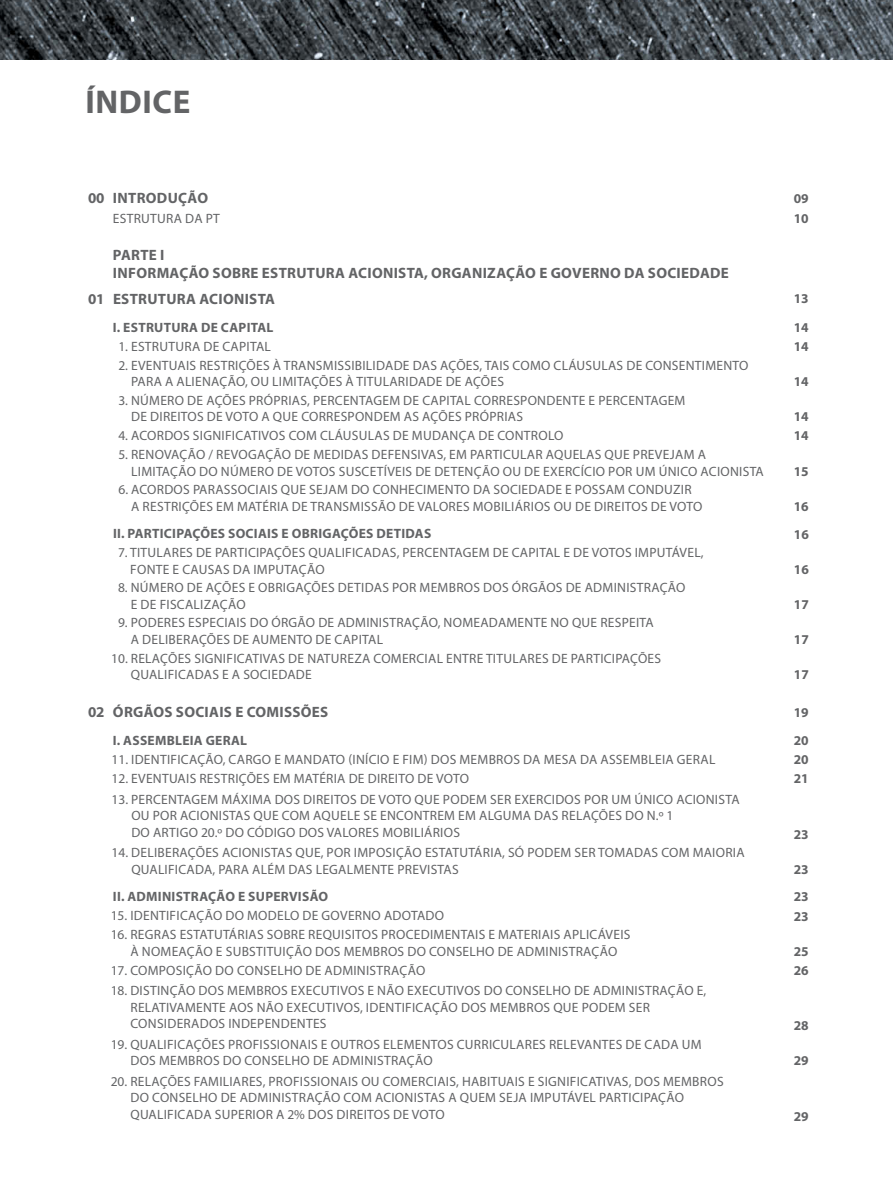
<style>
.page{position:relative;width:893px;height:1191px;background:#fff}
.page>*{position:absolute;margin:0;border:0;box-sizing:border-box;transform-origin:0 0}
.t1{font:700 33px "Myriad Pro";letter-spacing:.02em;color:#636466}
.t2{font:700 15px "Myriad Pro";letter-spacing:.02em;color:#636466}
.t3{font:13.5px/16.5px "Myriad Pro";letter-spacing:.02em;color:#636466}
.t4{font:700 13.5px "Myriad Pro";color:#636466}
.t5{font:700 13.5px "Myriad Pro";letter-spacing:.02em;color:#636466}
</style>
<div class="page">
<img style="left:0;top:0;width:893px;height:60px">
<h1 class="t1" style="left:85px;top:80px;width:86px">ÍNDICE</h1>
<p class="t2" style="left:88px;top:189px;width:51px">00 INTRO</p>
<p class="t2" style="left:157px;top:189px;width:52px">DUÇÃO</p>
<p class="t4" style="left:794px;top:189px;width:16px">09</p>
<p class="t3" style="left:113px;top:210px;width:108px">ESTRUTURA DA PT</p>
<p class="t4" style="left:794px;top:210px;width:16px">10</p>
<p class="t2" style="left:113px;top:245px;width:18px">PARTE</p>
<p class="t2" style="left:160px;top:245px;width:6px">I</p>
<p class="t2" style="left:113px;top:263px;width:30px">INFORMA</p>
<p class="t2" style="left:179px;top:263px;width:103px">ÇÃO SOBRE ESTRUTURA</p>
<p class="t2" style="left:348px;top:263px;width:382px">ACIONISTA, ORGANIZAÇÃO E GOVERNO DA SOCIEDADE</p>
<p class="t2" style="left:88px;top:289px;width:152px">01 ESTRUTURA ACIONIS</p>
<p class="t2" style="left:258px;top:289px;width:19px">TA</p>
<p class="t4" style="left:794px;top:290px;width:16px">13</p>
<p class="t4" style="left:113px;top:318px;width:29px">I. ESTRUTURA</p>
<p class="t4" style="left:201px;top:318px;width:56px">DE CAPITAL</p>
<p class="t4" style="left:794px;top:318px;width:16px">14</p>
<p class="t3" style="left:118px;top:338px;width:154px">1. ESTRUTURA DE CAPITAL</p>
<p class="t4" style="left:794px;top:337px;width:16px">14</p>
<p class="t3" style="left:131px;top:357px;width:619px;text-indent:-13px">2. EVENTUAIS RESTRIÇÕES À TRANSMISSIBILIDADE DAS AÇÕES, TAIS COMO CLÁUSULAS DE CONSENTIMENTO<br>PARA A ALIENAÇÃO, OU LIMITAÇÕES À TITULARIDADE DE AÇÕES</p>
<p class="t4" style="left:794px;top:373px;width:16px">14</p>
<p class="t3" style="left:131px;top:392px;width:556px;text-indent:-13px">3. NÚMERO DE AÇÕES PRÓPRIAS, PERCENTAGEM DE CAPITAL CORRESPONDENTE E PERCENTAGEM<br>DE DIREITOS DE VOTO A QUE CORRESPONDEM AS AÇÕES PRÓPRIAS</p>
<p class="t4" style="left:794px;top:408px;width:16px">14</p>
<p class="t3" style="left:118px;top:427px;width:447px">4. ACORDOS SIGNIFICATIVOS COM CLÁUSULAS DE MUDANÇA DE CONTROLO</p>
<p class="t4" style="left:794px;top:427px;width:16px">14</p>
<p class="t3" style="left:131px;top:446px;width:634px;text-indent:-13px">5. RENOVAÇÃO / REVOGAÇÃO DE MEDIDAS DEFENSIVAS, EM PARTICULAR AQUELAS QUE PREVEJAM A<br>LIMITAÇÃO DO NÚMERO DE VOTOS SUSCETÍVEIS DE DETENÇÃO OU DE EXERCÍCIO POR UM ÚNICO ACIONISTA</p>
<p class="t4" style="left:794px;top:462px;width:16px">15</p>
<p class="t3" style="left:131px;top:481px;width:573px;text-indent:-13px">6. ACORDOS PARASSOCIAIS QUE SEJAM DO CONHECIMENTO DA SOCIEDADE E POSSAM CONDUZIR<br>A RESTRIÇÕES EM MATÉRIA DE TRANSMISSÃO DE VALORES MOBILIÁRIOS OU DE DIREITOS DE VOTO</p>
<p class="t4" style="left:794px;top:497px;width:16px">16</p>
<p class="t4" style="left:113px;top:525px;width:29px">II. PART</p>
<p class="t5" style="left:160px;top:525px;width:273px">ICIPAÇÕES SOCIAIS E OBRIGAÇÕES DETIDAS</p>
<p class="t4" style="left:794px;top:525px;width:16px">16</p>
<p class="t3" style="left:130px;top:544px;width:575px;text-indent:-12px">7. TITULARES DE PARTICIPAÇÕES QUALIFICADAS, PERCENTAGEM DE CAPITAL E DE VOTOS IMPUTÁVEL,<br>FONTE E CAUSAS DA IMPUTAÇÃO</p>
<p class="t4" style="left:794px;top:560px;width:16px">16</p>
<p class="t3" style="left:131px;top:579px;width:556px;text-indent:-13px">8. NÚMERO DE AÇÕES E OBRIGAÇÕES DETIDAS POR MEMBROS DOS ÓRGÃOS DE ADMINISTRAÇÃO<br>E DE FISCALIZAÇÃO</p>
<p class="t3" style="left:131px;top:614px;width:524px;text-indent:-13px">9. PODERES ESPECIAIS DO ÓRGÃO DE ADMINISTRAÇÃO, NOMEADAMENTE NO QUE RESPEITA<br>A DELIBERAÇÕES DE AUMENTO DE CAPITAL</p>
<p class="t3" style="left:131px;top:649px;width:532px;text-indent:-20px">10. RELAÇÕES SIGNIFICATIVAS DE NATUREZA COMERCIAL ENTRE TITULARES DE PARTICIPAÇÕES<br>QUALIFICADAS E A SOCIEDADE</p>
<p class="t4" style="left:794px;top:595px;width:16px">17</p>
<p class="t4" style="left:794px;top:630px;width:16px">17</p>
<p class="t4" style="left:794px;top:666px;width:16px">17</p>
<p class="t2" style="left:88px;top:702px;width:166px">02 ÓRGÃOS SOCIAIS E COM</p>
<p class="t2" style="left:280px;top:702px;width:50px">ISSÕES</p>
<p class="t4" style="left:794px;top:704px;width:16px">19</p>
<p class="t4" style="left:113px;top:731px;width:97px">I. ASSEMBLEIA GERAL</p>
<p class="t4" style="left:794px;top:731px;width:16px">20</p>
<p class="t3" style="left:112px;top:751px;width:605px">11. IDENTIFICAÇÃO, CARGO E MANDATO (INÍCIO E FIM) DOS MEMBROS DA MESA DA ASSEMBLEIA GERAL</p>
<p class="t4" style="left:794px;top:751px;width:16px">20</p>
<p class="t3" style="left:112px;top:770px;width:359px">12. EVENTUAIS RESTRIÇÕES EM MATÉRIA DE DIREITO DE VOTO</p>
<p class="t4" style="left:794px;top:770px;width:16px">21</p>
<p class="t3" style="left:131px;top:791px;width:610px;text-indent:-20px">13. PERCENTAGEM MÁXIMA DOS DIREITOS DE VOTO QUE PODEM SER EXERCIDOS POR UM ÚNICO ACIONISTA<br>OU POR ACIONISTAS QUE COM AQUELE SE ENCONTREM EM ALGUMA DAS RELAÇÕES DO N.º 1<br>DO ARTIGO 20.º DO CÓDIGO DOS VALORES MOBILIÁRIOS</p>
<p class="t4" style="left:794px;top:825px;width:16px">23</p>
<p class="t3" style="left:131px;top:844px;width:615px;text-indent:-20px">14. DELIBERAÇÕES ACIONISTAS QUE, POR IMPOSIÇÃO ESTATUTÁRIA, SÓ PODEM SER TOMADAS COM MAIORIA<br>QUALIFICADA, PARA ALÉM DAS LEGALMENTE PREVISTAS</p>
<p class="t4" style="left:794px;top:860px;width:16px">23</p>
<p class="t5" style="left:113px;top:888px;width:77px">II. ADMINISTRA</p>
<p class="t4" style="left:208px;top:888px;width:72px">ÇÃO E SUPERV</p>
<p class="t4" style="left:298px;top:888px;width:31px">ISÃO</p>
<p class="t4" style="left:794px;top:888px;width:16px">23</p>
<p class="t3" style="left:111px;top:907px;width:335px">15. IDENTIFICAÇÃO DO MODELO DE GOVERNO ADOTADO</p>
<p class="t4" style="left:794px;top:907px;width:16px">23</p>
<p class="t3" style="left:111px;top:926px;width:521px;text-align:center">16. REGRAS ESTATUTÁRIAS SOBRE REQUISITOS PROCEDIMENTAIS E MATERIAIS APLICÁVEIS<br>À NOMEAÇÃO E SUBSTITUIÇÃO DOS MEMBROS DO CONSELHO DE ADMINISTRAÇÃO</p>
<p class="t4" style="left:794px;top:942px;width:16px">25</p>
<p class="t3" style="left:111px;top:961px;width:316px">17. COMPOSIÇÃO DO CONSELHO DE ADMINISTRAÇÃO</p>
<p class="t4" style="left:794px;top:961px;width:16px">26</p>
<p class="t3" style="left:130px;top:982px;width:577px;text-indent:-20px">18. DISTINÇÃO DOS MEMBROS EXECUTIVOS E NÃO EXECUTIVOS DO CONSELHO DE ADMINISTRAÇÃO E,<br>RELATIVAMENTE AOS NÃO EXECUTIVOS, IDENTIFICAÇÃO DOS MEMBROS QUE PODEM SER<br>CONSIDERADOS INDEPENDENTES</p>
<p class="t4" style="left:794px;top:1016px;width:16px">28</p>
<p class="t3" style="left:130px;top:1035px;width:573px;text-indent:-20px">19. QUALIFICAÇÕES PROFISSIONAIS E OUTROS ELEMENTOS CURRICULARES RELEVANTES DE CADA UM<br>DOS MEMBROS DO CONSELHO DE ADMINISTRAÇÃO</p>
<p class="t3" style="left:130px;top:1072px;width:595px;text-indent:-20px">20. RELAÇÕES FAMILIARES, PROFISSIONAIS OU COMERCIAIS, HABITUAIS E SIGNIFICATIVAS, DOS MEMBROS<br>DO CONSELHO DE ADMINISTRAÇÃO COM ACIONISTAS A QUEM SEJA IMPUTÁVEL PARTICIPAÇÃO<br>QUALIFICADA SUPERIOR A 2% DOS DIREITOS DE VOTO</p>
<p class="t4" style="left:794px;top:1052px;width:16px">29</p>
<p class="t4" style="left:794px;top:1107px;width:16px">29</p>
</div>
